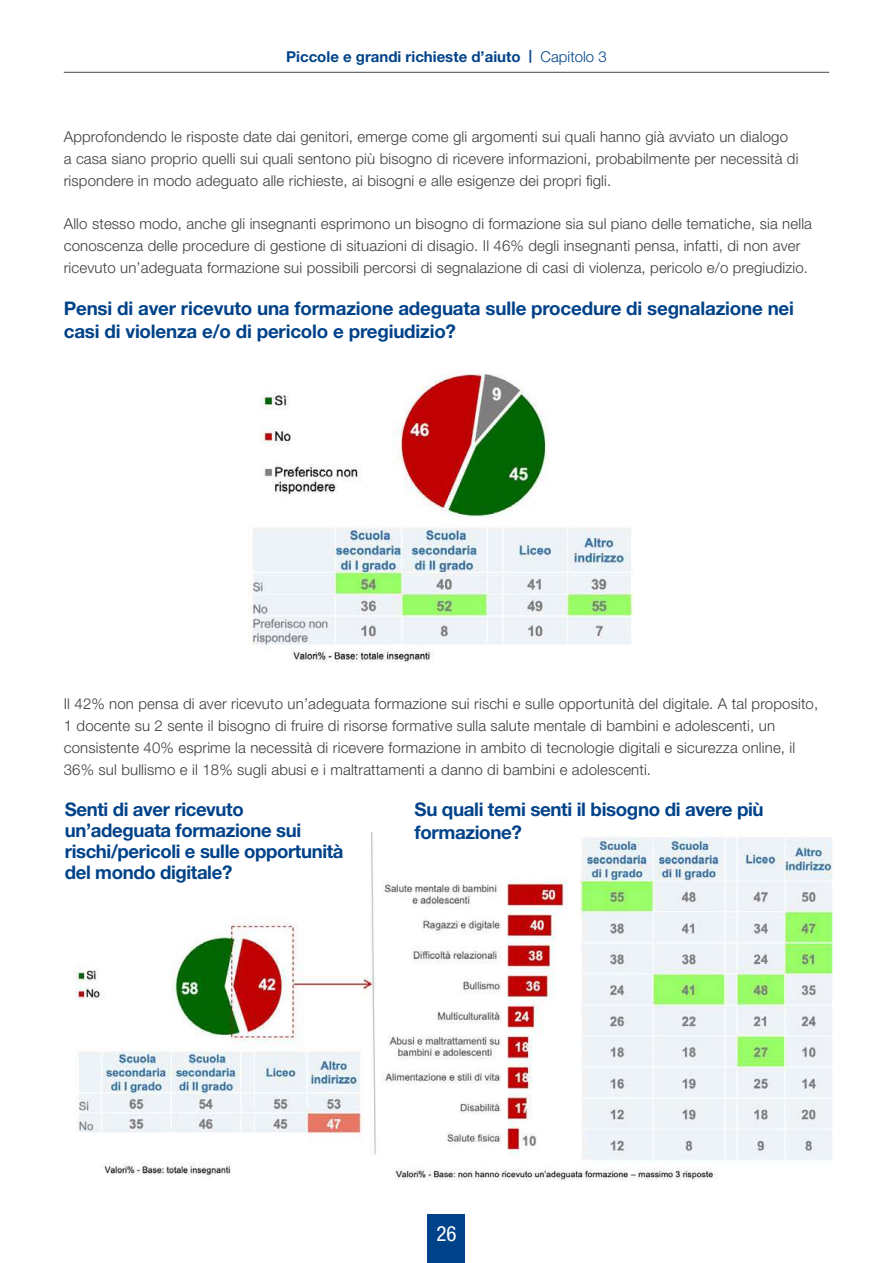
<style>
.page{position:relative;width:893px;height:1263px;background:#fff}
.page>*{position:absolute;margin:0;border:0;box-sizing:border-box;transform-origin:0 0}
.t1{font:condensed 21px "Helvetica Neue LT Std";color:#fff}
.t2{font:700 18.75px/21px "Helvetica Neue LT Std";letter-spacing:-.02em;color:#004289}
.t3{font:300 15px/21.8px "Helvetica Neue LT Std";letter-spacing:.01em;color:#3c3c3b}
.t4{font:700 15px "Helvetica Neue LT Std";color:#004289}
.s1{font-size:12.9px}
.s2{font-weight:300}
</style>
<div class="page">
<hr style="left:64px;top:72px;width:765px;height:1px;background:#4a4a49">
<div style="left:428px;top:1214px;width:37px;height:49px;background:#004289"></div>
<img style="left:75px;top:833px;width:758px;height:348px">
<img style="left:250px;top:373px;width:383px;height:290px">
<p class="t4" style="left:286px;top:47px;width:322px">Piccole e grandi richieste d’aiuto <span class="s1">|</span> <span class="s2">Capitolo 3</span></p>
<p class="t3" style="left:64px;top:126px;width:736px">Approfondendo le risposte date dai genitori, emerge come gli argomenti sui quali hanno già avviato un dialogo a casa siano proprio quelli sui quali sentono più bisogno di ricevere informazioni, probabilmente per necessità di rispondere in modo adeguato alle richieste, ai bisogni e alle esigenze dei propri figli.</p>
<p class="t3" style="left:64px;top:213px;width:750px">Allo stesso modo, anche gli insegnanti esprimono un bisogno di formazione sia sul piano delle tematiche, sia nella conoscenza delle procedure di gestione di situazioni di disagio. Il 46% degli insegnanti pensa, infatti, di non aver ricevuto un’adeguata formazione sui possibili percorsi di segnalazione di casi di violenza, pericolo e/o pregiudizio.</p>
<p class="t2" style="left:64px;top:297px;width:732px;line-height:22.5px">Pensi di aver ricevuto una formazione adeguata sulle procedure di segnalazione nei casi di violenza e/o di pericolo e pregiudizio?</p>
<p class="t3" style="left:64px;top:693px;width:756px">Il 42% non pensa di aver ricevuto un’adeguata formazione sui rischi e sulle opportunità del digitale. A tal proposito, 1 docente su 2 sente il bisogno di fruire di risorse formative sulla salute mentale di bambini e adolescenti, un consistente 40% esprime la necessità di ricevere formazione in ambito di tecnologie digitali e sicurezza online, il 36% sul bullismo e il 18% sugli abusi e i maltrattamenti a danno di bambini e adolescenti.</p>
<p class="t2" style="left:65px;top:798px;width:280px">Senti di aver ricevuto un’adeguata formazione sui rischi/pericoli e sulle opportunità del mondo digitale?</p>
<p class="t2" style="left:415px;top:798px;width:351px;line-height:22.5px">Su quali temi senti il bisogno di avere più formazione?</p>
<h1 class="t1" style="left:436px;top:1221px;width:22px">26</h1>
</div>
